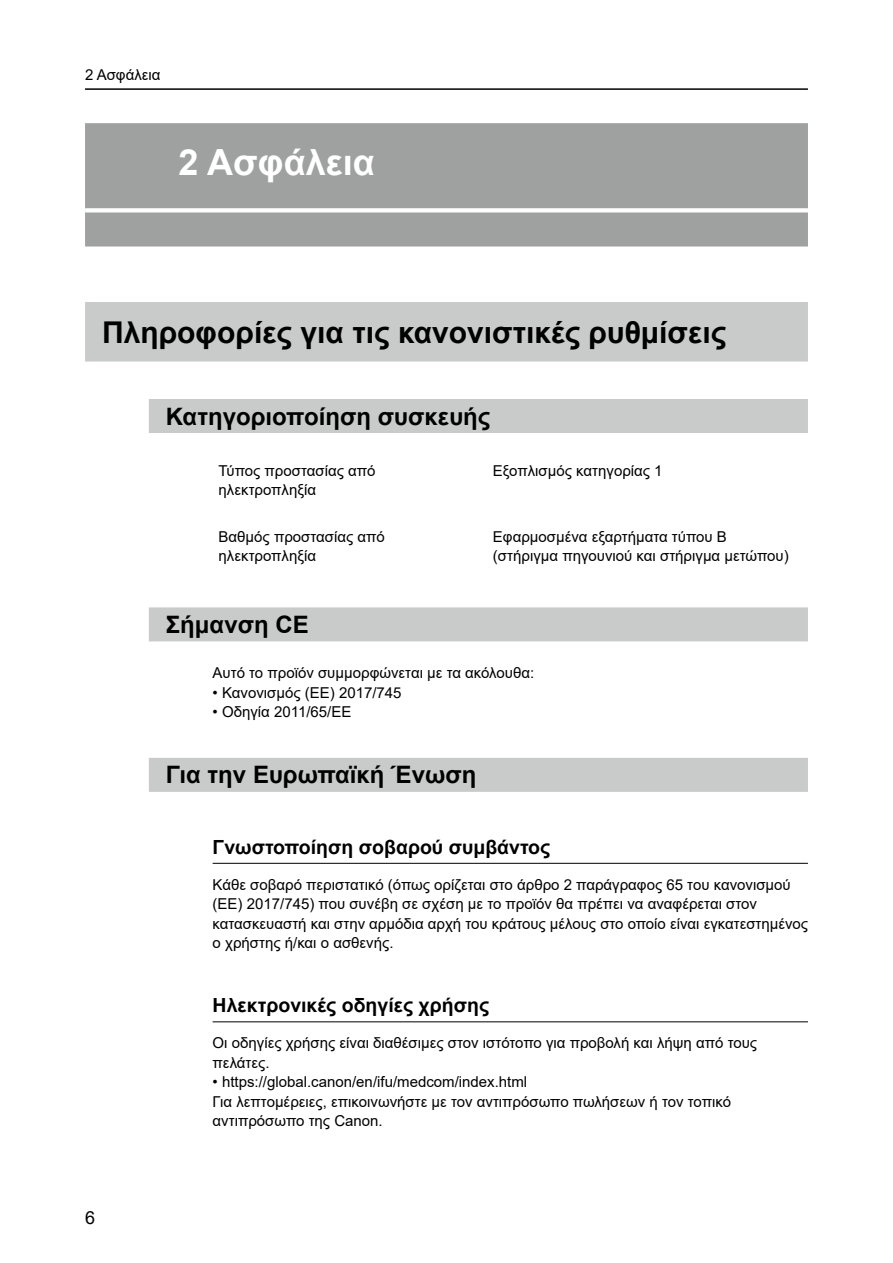
<style>
.page{position:relative;width:893px;height:1263px;background:#fff}
.page>*{position:absolute;margin:0;border:0;box-sizing:border-box;transform-origin:0 0}
.t1{font:700 36px "Arial";color:#fff}
.t2{font:700 30px "Arial";color:#000}
.t3{font:700 24px "Arial";color:#000}
.t4{font:700 19.5px "Arial";color:#000}
.t5{font:18px "Arial";color:#000}
.t6{font:15px/19.5px "Arial";color:#000}
</style>
<div class="page">
<hr style="left:85px;top:88px;width:723px;height:2px;background:#000">
<div style="left:85px;top:123px;width:723px;height:123px;background:#9fa0a0"></div>
<svg style="left:85px;top:208px;width:723px;height:4px;background:#f9f9f9"></svg>
<div style="left:85px;top:302px;width:723px;height:60px;background:#c9caca"></div>
<div style="left:149px;top:399px;width:659px;height:34px;background:#c9caca"></div>
<div style="left:149px;top:607px;width:659px;height:34px;background:#c9caca"></div>
<div style="left:149px;top:758px;width:659px;height:34px;background:#c9caca"></div>
<hr style="left:213px;top:863px;width:595px;height:1px;background:#000">
<hr style="left:213px;top:1021px;width:595px;height:1px;background:#000">
<p class="t6" style="left:85px;top:65px;width:77px">2 Ασφάλεια</p>
<h1 class="t1" style="left:179px;top:137px;width:198px">2 Ασφάλεια</h1>
<h2 class="t2" style="left:102px;top:311px;width:626px">Πληροφορίες για τις κανονιστικές ρυθμίσεις</h2>
<h3 class="t3" style="left:166px;top:399px;width:326px">Κατηγοριοποίηση συσκευής</h3>
<p class="t6" style="left:219px;top:460px;width:158px">Τύπος προστασίας από ηλεκτροπληξία</p>
<p class="t6" style="left:493px;top:460px;width:171px">Εξοπλισμός κατηγορίας 1</p>
<p class="t6" style="left:219px;top:526px;width:168px">Βαθμός προστασίας από ηλεκτροπληξία</p>
<p class="t6" style="left:493px;top:526px;width:297px">Εφαρμοσμένα εξαρτήματα τύπου Β (στήριγμα πηγουνιού και στήριγμα μετώπου)</p>
<h3 class="t3" style="left:166px;top:608px;width:144px">Σήμανση CE</h3>
<p class="t6" style="left:213px;top:663px;width:323px">Αυτό το προϊόν συμμορφώνεται με τα ακόλουθα:</p>
<p class="t6" style="left:213px;top:683px;width:190px">• Κανονισμός (ΕΕ) 2017/745</p>
<p class="t6" style="left:213px;top:702px;width:140px">• Οδηγία 2011/65/ΕΕ</p>
<h3 class="t3" style="left:166px;top:758px;width:312px">Για την Ευρωπαϊκή Ένωση</h3>
<h3 class="t4" style="left:213px;top:833px;width:339px">Γνωστοποίηση σοβαρού συμβάντος</h3>
<p class="t6" style="left:213px;top:874px;width:597px">Κάθε σοβαρό περιστατικό (όπως ορίζεται στο άρθρο 2 παράγραφος 65 του κανονισμού (ΕΕ) 2017/745) που συνέβη σε σχέση με το προϊόν θα πρέπει να αναφέρεται στον κατασκευαστή και στην αρμόδια αρχή του κράτους μέλους στο οποίο είναι εγκατεστημένος ο χρήστης ή/και ο ασθενής.</p>
<p class="t5" style="left:85px;top:1205px;width:12px">6</p>
<h3 class="t4" style="left:213px;top:992px;width:278px">Ηλεκτρονικές οδηγίες χρήσης</h3>
<p class="t6" style="left:213px;top:1033px;width:546px">Οι οδηγίες χρήσης είναι διαθέσιμες στον ιστότοπο για προβολή και λήψη από τους πελάτες.</p>
<p class="t6" style="left:213px;top:1072px;width:520px">• https://global.canon/en/ifu/medcom/index.html<br>Για λεπτομέρειες, επικοινωνήστε με τον αντιπρόσωπο πωλήσεων ή τον τοπικό αντιπρόσωπο της Canon.</p>
</div>
